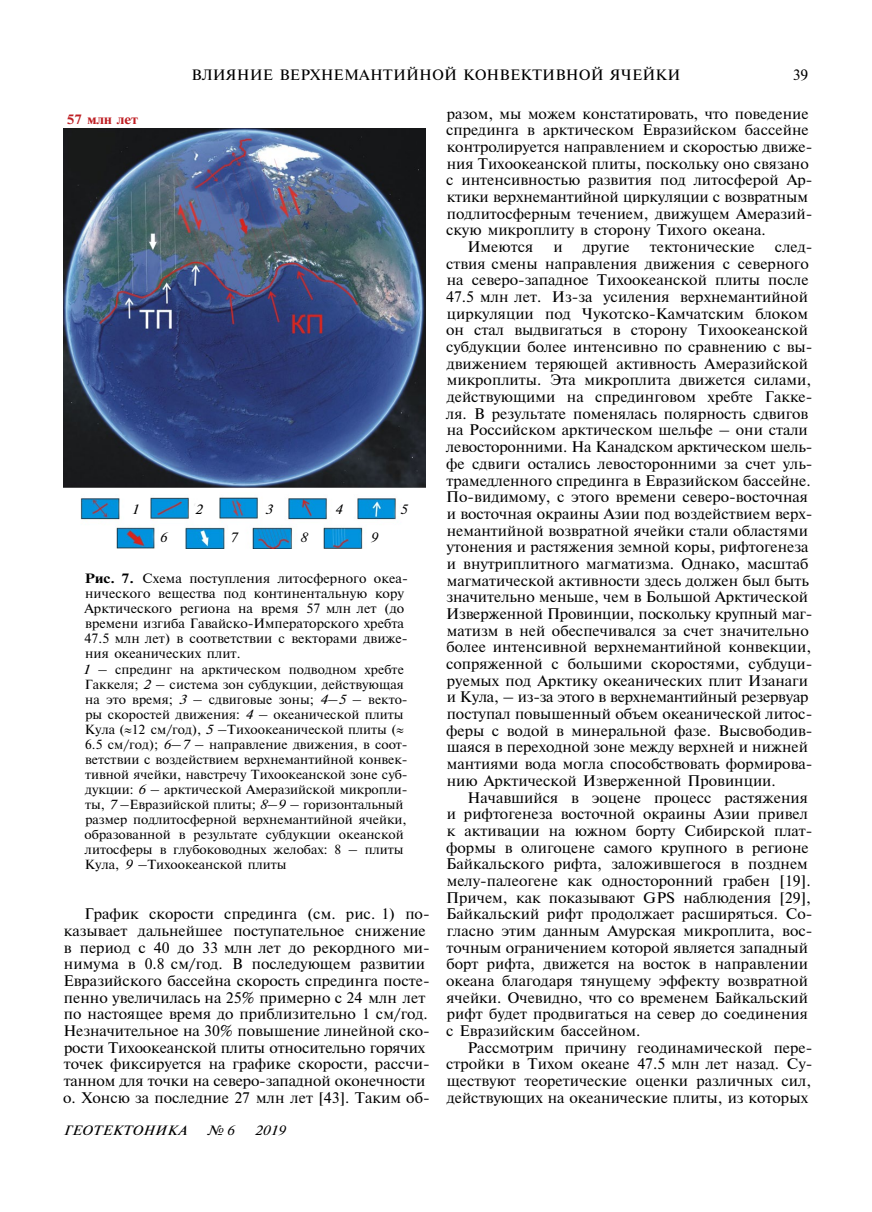
<style>
.page{position:relative;width:872px;height:1212px;background:#fff}
.page>*{position:absolute;margin:0;border:0;box-sizing:border-box;transform-origin:0 0}
.t1{font:15.3px/16.6px "Newton San Pin";color:#000}
.t2{font:15px "Newton San Pin";letter-spacing:.01em;color:#000}
.t3{font:13.5px/15px "Newton San Pin";letter-spacing:.005em;color:#000}
.t4{font:italic 13.5px "Newton San Pin";color:#000}
.t5{font:italic 13.5px "Newton San Pin";color:#000;scale:.95 1}
.t6{font:700 13.5px "Newton San Pin";color:#be1f24;scale:.95 1}
.t7{font:13.2px/15px "Newton San Pin";color:#000}
.s1{font-weight:700}
.s2{font-style:italic}
</style>
<div class="page">
<img style="left:64px;top:128px;width:361px;height:359px">
<img style="left:80px;top:497px;width:316px;height:52px">
<p class="t2" style="left:191px;top:66px;width:490px">ВЛИЯНИЕ ВЕРХНЕМАНТИЙНОЙ КОНВЕКТИВНОЙ ЯЧЕЙКИ</p>
<p class="t2" style="left:792px;top:66px;width:17px">39</p>
<p class="t6" style="left:67px;top:111px;width:77px">57 млн лет</p>
<p class="t5" style="left:131px;top:501px;width:9px">1</p>
<p class="t5" style="left:195px;top:501px;width:9px">2</p>
<p class="t5" style="left:265px;top:501px;width:9px">3</p>
<p class="t5" style="left:335px;top:501px;width:9px">4</p>
<p class="t5" style="left:400px;top:501px;width:9px">5</p>
<p class="t5" style="left:160px;top:530px;width:9px">6</p>
<p class="t5" style="left:230px;top:530px;width:9px">7</p>
<p class="t5" style="left:300px;top:530px;width:9px">8</p>
<p class="t5" style="left:370px;top:530px;width:9px">9</p>
<p class="t3" style="left:84px;top:570px;width:325px"><span class="s1">Рис. 7.</span> Схема поступления литосферного океа&shy;нического вещества под континентальную кору Арктического региона на время 57 млн лет (до времени изгиба Гавайско-Императорского хребта 47.5 млн лет) в соответствии с векторами движе&shy;ния океанических плит.</p>
<p class="t7" style="left:83px;top:662px;width:327px"><span class="s2">1</span> – спрединг на арктическом подводном хребте Гаккеля; <span class="s2">2</span> – система зон субдукции, действующая на это время; <span class="s2">3</span> – сдвиговые зоны; <span class="s2">4–5</span> – векто&shy;ры скоростей движения: <span class="s2">4</span> – океанической плиты Кула (≈12 см/год), <span class="s2">5</span> –Тихоокеанической плиты (≈ 6.5 см/год); <span class="s2">6–7</span> – направление движения, в соот&shy;ветствии с воздействием верхнемантийной конвек&shy;тивной ячейки, навстречу Тихоокеанской зоне суб&shy;дукции: <span class="s2">6</span> – арктической Амеразийской микропли&shy;ты, <span class="s2">7</span> –Евразийской плиты; <span class="s2">8–9</span> – горизонтальный размер подлитосферной верхнемантийной ячейки, образованной в результате субдукции океанской литосферы в глубоководных желобах: 8 – плиты Кула, <span class="s2">9</span> –Тихоокеанской плиты</p>
<p class="t1" style="left:63px;top:905px;width:368px;text-indent:21px">График скорости спрединга (см. рис. 1) по&shy;казывает дальнейшее поступательное снижение в период с 40 до 33 млн лет до рекордного ми&shy;нимума в 0.8 см/год. В последующем развитии Евразийского бассейна скорость спрединга посте&shy;пенно увеличилась на 25% примерно с 24 млн лет по настоящее время до приблизительно 1 см/год.<br>Незначительное на 30% повышение линейной ско&shy;рости Тихоокеанской плиты относительно горячих точек фиксируется на графике скорости, рассчи&shy;танном для точки на северо-западной оконечности о. Хонсю за последние 27 млн лет [43]. Таким об-</p>
<p class="t4" style="left:64px;top:1123px;width:125px">ГЕОТЕКТОНИКА</p>
<p class="t4" style="left:207px;top:1123px;width:28px">№ 6</p>
<p class="t4" style="left:255px;top:1123px;width:32px">2019</p>
<p class="t1" style="left:447px;top:105px;width:363px">разом, мы можем констатировать, что поведение</p>
<p class="t1" style="left:446px;top:121px;width:364px">спрединга в арктическом Евразийском бассейне</p>
<p class="t1" style="left:447px;top:138px;width:367px">контролируется направлением и скоростью движе-</p>
<p class="t1" style="left:447px;top:155px;width:363px">ния Тихоокеанской плиты, поскольку оно связано</p>
<p class="t1" style="left:446px;top:172px;width:368px">с интенсивностью развития под литосферой Ар-</p>
<p class="t1" style="left:447px;top:188px;width:363px">ктики верхнемантийной циркуляции с возвратным</p>
<p class="t1" style="left:447px;top:205px;width:367px">подлитосферным течением, движущем Амеразий-</p>
<p class="t1" style="left:446px;top:222px;width:321px">скую микроплиту в сторону Тихого океана.</p>
<p class="t1" style="left:467px;top:238px;width:67px">Имеются</p>
<p class="t1" style="left:553px;top:238px;width:11px">и</p>
<p class="t1" style="left:583px;top:238px;width:48px">другие</p>
<p class="t1" style="left:650px;top:238px;width:106px">тектонические</p>
<p class="t1" style="left:446px;top:238px;width:368px;text-indent:329px">след&shy;ствия смены направления движения с северного на северо-западное Тихоокеанской плиты после 47.5 млн лет. Из-за усиления верхнемантийной циркуляции под Чукотско-Камчатским блоком он стал выдвигаться в сторону Тихоокеанской субдукции более интенсивно по сравнению с вы&shy;движением теряющей активность Амеразийской микроплиты. Эта микроплита движется силами, действующими на спрединговом хребте Гакке&shy;ля. В результате поменялась полярность сдвигов на Российском арктическом шельфе – они стали левосторонними. На Канадском арктическом шель&shy;фе сдвиги остались левосторонними за счет уль&shy;трамедленного спрединга в Евразийском бассейне.<br>По-видимому, с этого времени северо-восточная и восточная окраины Азии под воздействием верх&shy;немантийной возвратной ячейки стали областями утонения и растяжения земной коры, рифтогенеза и внутриплитного магматизма. Однако, масштаб магматической активности здесь должен был быть значительно меньше, чем в Большой Арктической Изверженной Провинции, поскольку крупный маг&shy;матизм в ней обеспечивался за счет значительно более интенсивной верхнемантийной конвекции, сопряженной с большими скоростями, субдуци&shy;руемых под Арктику океанических плит Изанаги и Кула, – из-за этого в верхнемантийный резервуар поступал повышенный объем океанической литос&shy;феры с водой в минеральной фазе. Высвободив&shy;шаяся в переходной зоне между верхней и нижней мантиями вода могла способствовать формирова&shy;нию Арктической Изверженной Провинции.</p>
<p class="t1" style="left:446px;top:789px;width:368px;text-indent:21px">Начавшийся в эоцене процесс растяжения и рифтогенеза восточной окраины Азии привел к активации на южном борту Сибирской плат&shy;формы в олигоцене самого крупного в регионе Байкальского рифта, заложившегося в позднем мелу-палеогене как односторонний грабен [19].<br>Причем, как показывают GPS наблюдения [29], Байкальский рифт продолжает расширяться. Со&shy;гласно этим данным Амурская микроплита, вос&shy;точным ограничением которой является западный борт рифта, движется на восток в направлении океана благодаря тянущему эффекту возвратной ячейки. Очевидно, что со временем Байкальский рифт будет продвигаться на север до соединения с Евразийским бассейном.</p>
<p class="t1" style="left:446px;top:1039px;width:368px;text-align:justify;text-indent:21px">Рассмотрим причину геодинамической пере&shy;стройки в Тихом океане 47.5 млн лет назад. Су&shy;ществуют теоретические оценки различных сил, действующих на океанические плиты, из которых</p>
</div>
